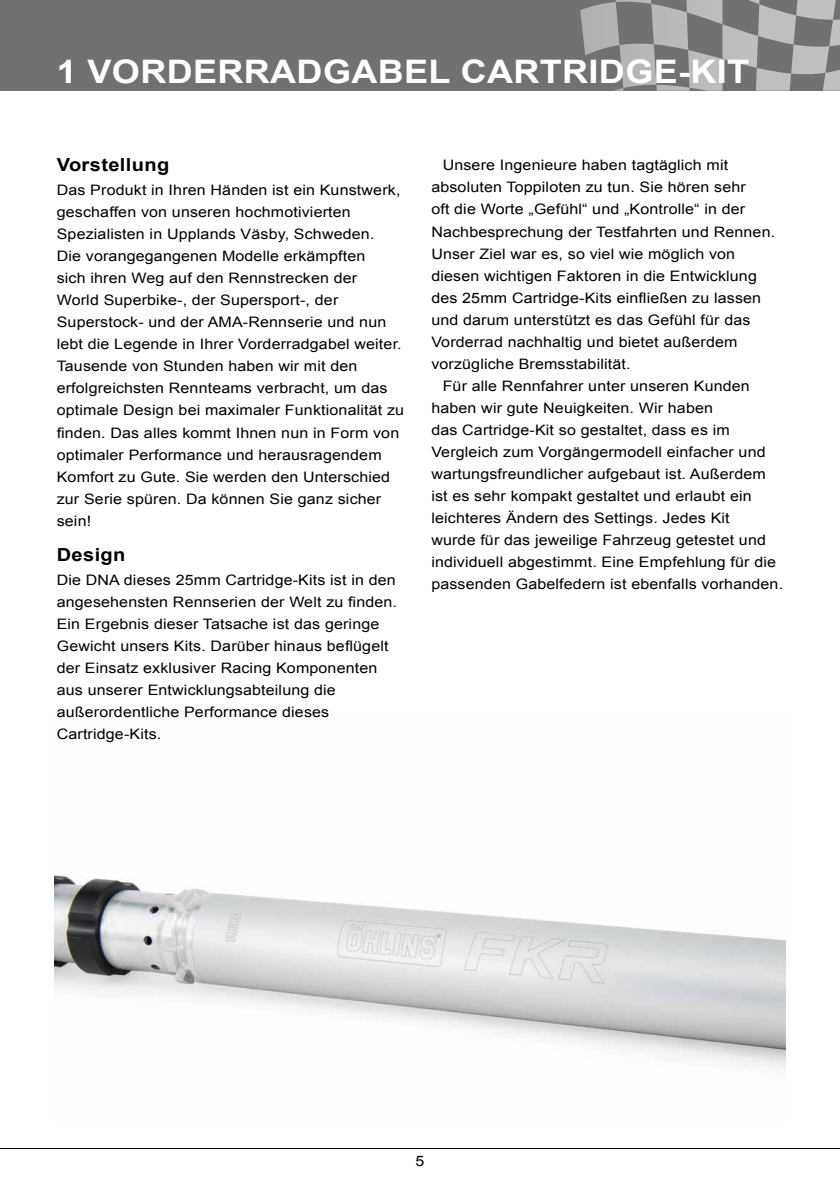
<style>
.page{position:relative;width:840px;height:1191px;background:#fff}
.page>*{position:absolute;margin:0;border:0;box-sizing:border-box;transform-origin:0 0}
.t1{font:700 32.4px "Arial";letter-spacing:.01em;color:#fff;scale:1.11 1}
.t2{font:700 18px "Arial";letter-spacing:.02em;color:#000;scale:1.11 1}
.t3{font:14.4px/22px "Arial";letter-spacing:.01em;color:#000;scale:1.11 1}
</style>
<div class="page">
<div style="left:0;top:0;width:839px;height:91px;background:#707172"></div>
<svg style="left:580px;top:0;width:259px;height:91px"></svg>
<hr style="left:0;top:1148px;width:839px;height:1px;background:#000">
<img style="left:55px;top:875px;width:729px;height:194px">
<h1 class="t1" style="left:57px;top:50px;width:170px">1 VORDERRADGAB</h1>
<h1 class="t1" style="left:404px;top:50px;width:75px">EL CAR</h1>
<h1 class="t1" style="left:539px;top:50px;width:190px">TRIDG E-KIT</h1>
<p class="t2" style="left:57px;top:153px;width:103px">VORSTELLUNG</p>
<p class="t3" style="left:57px;top:179px;width:314px">Das Produkt in Ihren Händen ist ein Kunstwerk, geschaffen von unseren hochmotivierten Spezialisten in Upplands Väsby, Schweden.<br>Die vorangegangenen Modelle erkämpften<br>sich ihren Weg auf den Rennstrecken der<br>World Superbike-, der Supersport-, der Superstock- und der AMA-Rennserie und nun lebt die Legende in Ihrer Vorderradgabel weiter.<br>Tausende von Stunden haben wir mit den erfolgreichsten Rennteams verbracht, um das optimale Design bei maximaler Funktionalität zu finden. Das alles kommt Ihnen nun in Form von optimaler Performance und herausragendem Komfort zu Gute. Sie werden den Unterschied zur Serie spüren. Da können Sie ganz sicher sein!</p>
<p class="t2" style="left:57px;top:542px;width:63px">DESIGN</p>
<p class="t3" style="left:57px;top:569px;width:308px">Die DNA dieses 25mm Cartridge-Kits ist in den angesehensten Rennserien der Welt zu finden.<br>Ein Ergebnis dieser Tatsache ist das geringe Gewicht unsers Kits. Darüber hinaus beflügelt der Einsatz exklusiver Racing Komponenten aus unserer Entwicklungsabteilung die außerordentliche Performance dieses Cartridge-Kits.</p>
<p class="t3" style="left:442px;top:155px;width:258px">Unsere Ingenieure haben tagtäglich mit</p>
<p class="t3" style="left:431px;top:177px;width:285px">absoluten Toppiloten zu tun. Sie hören sehr</p>
<p class="t3" style="left:431px;top:199px;width:284px">oft die Worte „Gefühl“ und „Kontrolle“ in der</p>
<p class="t3" style="left:431px;top:221px;width:311px">Nachbesprechung der Testfahrten und Rennen.</p>
<p class="t3" style="left:431px;top:243px;width:275px">Unser Ziel war es, so viel wie möglich von</p>
<p class="t3" style="left:431px;top:265px;width:295px">diesen wichtigen Faktoren in die Entwicklung</p>
<p class="t3" style="left:431px;top:287px;width:298px">des 25mm Cartridge-Kits einfließen zu lassen</p>
<p class="t3" style="left:431px;top:309px;width:289px">und darum unterstützt es das Gefühl für das</p>
<p class="t3" style="left:431px;top:331px;width:277px">Vorderrad nachhaltig und bietet außerdem</p>
<p class="t3" style="left:431px;top:353px;width:181px">vorzügliche Bremsstabilität.</p>
<p class="t3" style="left:442px;top:375px;width:278px">Für alle Rennfahrer unter unseren Kunden</p>
<p class="t3" style="left:431px;top:397px;width:255px">haben wir gute Neuigkeiten. Wir haben</p>
<p class="t3" style="left:431px;top:419px;width:270px">das Cartridge-Kit so gestaltet, dass es im</p>
<p class="t3" style="left:431px;top:441px;width:302px">Vergleich zum Vorgängermodell einfacher und</p>
<p class="t3" style="left:431px;top:463px;width:303px">wartungsfreundlicher aufgebaut ist. Außerdem</p>
<p class="t3" style="left:431px;top:485px;width:290px">ist es sehr kompakt gestaltet und erlaubt ein</p>
<p class="t3" style="left:431px;top:507px;width:270px">leichteres Ändern des Settings. Jedes Kit</p>
<p class="t3" style="left:431px;top:529px;width:303px">wurde für das jeweilige Fahrzeug getestet und</p>
<p class="t3" style="left:431px;top:551px;width:312px">individuell abgestimmt. Eine Empfehlung für die</p>
<p class="t3" style="left:431px;top:573px;width:318px">passenden Gabelfedern ist ebenfalls vorhanden.</p>
<p class="t3" style="left:415px;top:1149px;width:10px">5</p>
</div>
